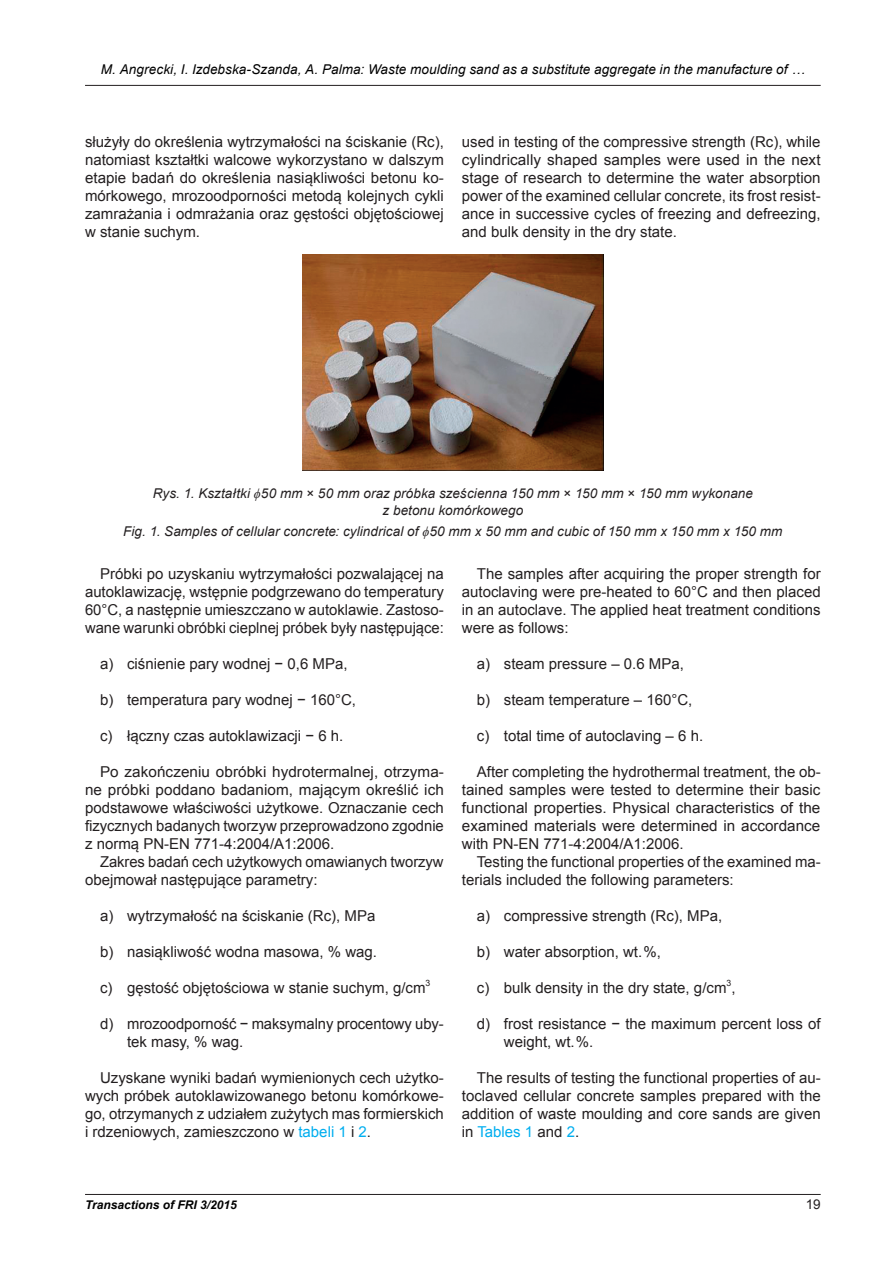
<style>
.page{position:relative;width:893px;height:1263px;background:#fff}
.page>*{position:absolute;margin:0;border:0;box-sizing:border-box;transform-origin:0 0}
.t1{font:15px/18px "Arial";color:#231f20;text-align:justify}
.Rysunki__tablice__wz{font:italic 13.5px/16.5px "Arial";letter-spacing:.005em;color:#231f20;text-align:center}
.t2{font:italic 13.5px "Arial";letter-spacing:.005em;color:#000}
.t3{font:13.5px "Arial";color:#231f20}
.t4{font:italic 700 12px "Arial";color:#000}
.s1{font-family:"Times New Roman"}
.s2{font-style:normal}
.s3{color:#00aeef}
</style>
<div class="page">
<hr style="left:85px;top:1194px;width:736px;height:1px;background:#231f20">
<hr style="left:85px;top:85px;width:736px;height:1px;background:#231f20">
<img style="left:303px;top:254px;width:300px;height:216px">
<p class="t2" style="left:101px;top:60px;width:706px">M. Angrecki, I. Izdebska-Szanda, A. Palma: Waste moulding sand as a substitute aggregate in the manufacture of …</p>
<p class="t1" style="left:85px;top:133px;width:360px">służyły do określenia wytrzymałości na ściskanie (Rc), natomiast kształtki walcowe wykorzystano w dalszym etapie badań do określenia nasiąkliwości betonu ko&shy;mórkowego, mrozoodporności metodą kolejnych cykli zamrażania i odmrażania oraz gęstości objętościowej w stanie suchym.</p>
<p class="t1" style="left:462px;top:133px;width:360px">used in testing of the compressive strength (Rc), while cylindrically shaped samples were used in the next stage of research to determine the water absorption power of the examined cellular concrete, its frost resist&shy;ance in successive cycles of freezing and defreezing, and bulk density in the dry state.</p>
<p class="Rysunki__tablice__wz" style="left:153px;top:486px;width:602px">Rys. 1. Kształtki <span class="s1">ϕ</span>50 mm <span class="s2">×</span> 50 mm oraz próbka sześcienna 150 mm <span class="s2">×</span> 150 mm <span class="s2">×</span> 150 mm wykonane z betonu komórkowego</p>
<p class="Rysunki__tablice__wz" style="left:123px;top:523px;width:661px">Fig. 1. Samples of cellular concrete: cylindrical of <span class="s1">ϕ</span>50 mm x 50 mm and cubic of 150 mm x 150 mm x 150 mm</p>
<p class="t1" style="left:85px;top:565px;width:360px;text-indent:15px">Próbki po uzyskaniu wytrzymałości pozwalającej na autoklawizację, wstępnie podgrzewano do temperatury 60°C, a następnie umieszczano w autoklawie. Zastoso&shy;wane warunki obróbki cieplnej próbek były następujące:</p>
<p class="t1" style="left:100px;top:655px;width:249px">a) ciśnienie pary wodnej − 0,6 MPa,</p>
<p class="t1" style="left:100px;top:691px;width:258px">b) temperatura pary wodnej − 160°C,</p>
<p class="t1" style="left:100px;top:727px;width:245px">c) łączny czas autoklawizacji − 6 h.</p>
<p class="t1" style="left:85px;top:763px;width:360px;text-indent:15px">Po zakończeniu obróbki hydrotermalnej, otrzyma&shy;ne próbki poddano badaniom, mającym określić ich podstawowe właściwości użytkowe. Oznaczanie cech fizycznych badanych tworzyw przeprowadzono zgodnie z normą PN-EN 771-4:2004/A1:2006.</p>
<p class="t1" style="left:85px;top:853px;width:360px;text-indent:15px">Zakres badań cech użytkowych omawianych tworzyw obejmował następujące parametry:</p>
<p class="t1" style="left:100px;top:907px;width:277px">a) wytrzymałość na ściskanie (Rc), MPa</p>
<p class="t1" style="left:100px;top:943px;width:279px">b) nasiąkliwość wodna masowa, % wag.</p>
<p class="t1" style="left:100px;top:979px;width:332px">c) gęstość objętościowa w stanie suchym, g/cm<sup>3</sup></p>
<p class="t1" style="left:127px;top:1015px;width:318px;text-indent:-27px">d) mrozoodporność − maksymalny procentowy uby&shy;tek masy, % wag.</p>
<p class="t1" style="left:85px;top:1069px;width:360px;text-indent:15px">Uzyskane wyniki badań wymienionych cech użytko&shy;wych próbek autoklawizowanego betonu komórkowe&shy;go, otrzymanych z udziałem zużytych mas formierskich i rdzeniowych, zamieszczono w <span class="s3">tabeli 1</span> i <span class="s3">2</span>.</p>
<p class="t1" style="left:462px;top:565px;width:360px;text-indent:15px">The samples after acquiring the proper strength for autoclaving were pre-heated to 60°C and then placed in an autoclave. The applied heat treatment conditions were as follows:</p>
<p class="t1" style="left:477px;top:655px;width:209px">a) steam pressure – 0.6 MPa,</p>
<p class="t1" style="left:477px;top:691px;width:217px">b) steam temperature – 160°C,</p>
<p class="t1" style="left:477px;top:727px;width:228px">c) total time of autoclaving – 6 h.</p>
<p class="t1" style="left:462px;top:763px;width:360px;text-indent:15px">After completing the hydrothermal treatment, the ob&shy;tained samples were tested to determine their basic functional properties. Physical characteristics of the examined materials were determined in accordance with PN-EN 771-4:2004/A1:2006.</p>
<p class="t1" style="left:462px;top:853px;width:360px;text-indent:15px">Testing the functional properties of the examined ma&shy;terials included the following parameters:</p>
<p class="t1" style="left:477px;top:907px;width:247px">a) compressive strength (Rc), MPa,</p>
<p class="t1" style="left:477px;top:943px;width:186px">b) water absorption, wt. %,</p>
<p class="t1" style="left:477px;top:979px;width:260px">c) bulk density in the dry state, g/cm<sup>3</sup>,</p>
<p class="t1" style="left:504px;top:1015px;width:318px;text-indent:-27px">d) frost resistance − the maximum percent loss of weight, wt. %.</p>
<p class="t1" style="left:462px;top:1069px;width:360px;text-indent:15px">The results of testing the functional properties of au&shy;toclaved cellular concrete samples prepared with the addition of waste moulding and core sands are given in <span class="s3">Tables 1</span> and <span class="s3">2</span>.</p>
<p class="t4" style="left:85px;top:1196px;width:153px">Transactions of FRI 3/2015</p>
<p class="t3" style="left:806px;top:1195px;width:17px">19</p>
</div>
